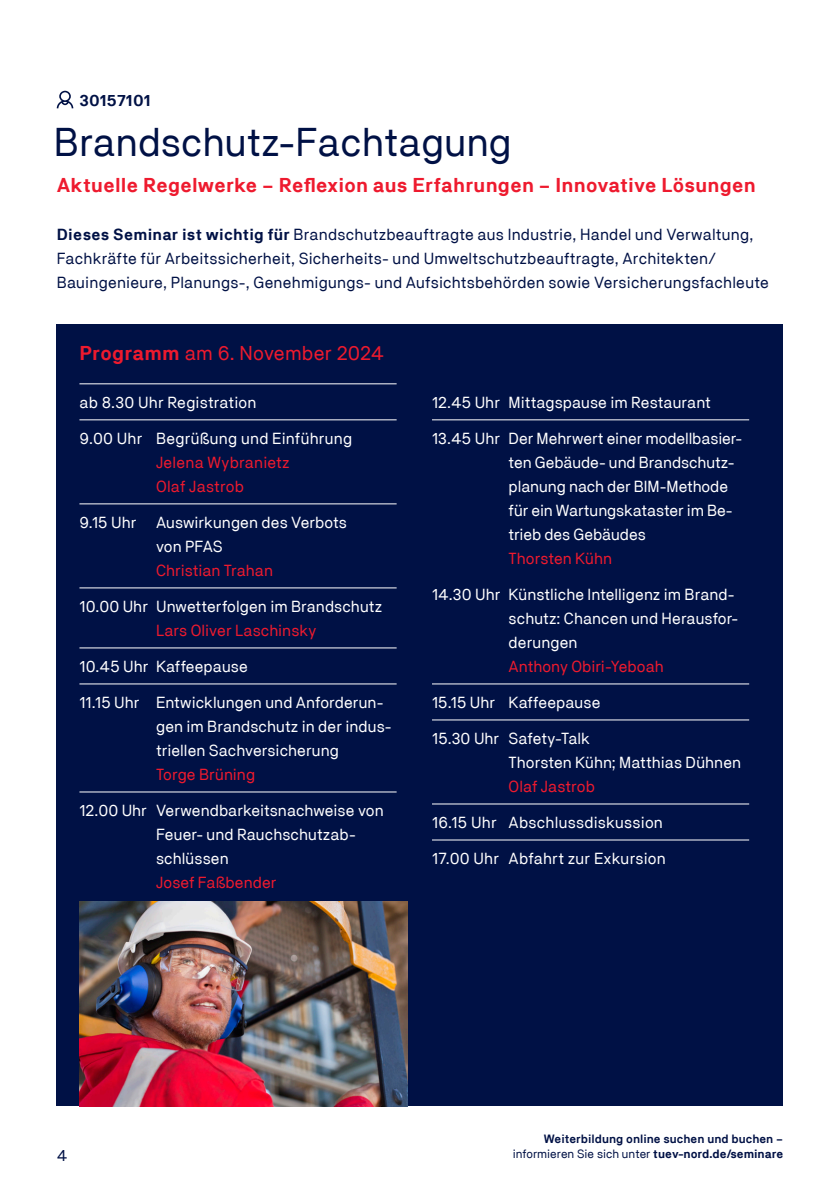
<style>
.page{position:relative;width:840px;height:1191px;background:#fff}
.page>*{position:absolute;margin:0;border:0;box-sizing:border-box;transform-origin:0 0}
.t1{font:40px "TNG Pro";color:#001145}
.t2{font:700 20px "TNG Pro";letter-spacing:.01em;color:#ee1a2e}
.t3{font:20px "TNG Pro";letter-spacing:.005em;color:#ee1a2e}
.t4{font:16px/24px "TNG Pro";color:#fff}
.t5{font:16px/24px "TNG Pro";letter-spacing:.01em;color:#001145}
.t6{font:16px/24px "TNG Pro";letter-spacing:.005em;color:#ee1a2e}
.t7{font:700 16px "TNG Pro";color:#001145}
.t8{font:600 12px/14.4px "TNG Pro";color:#001145;text-align:right}
.s1{font-weight:700}
.s2{font-weight:400}
</style>
<div class="page">
<svg style="left:57px;top:91px;width:16px;height:17px"></svg>
<div style="left:57px;top:324px;width:725px;height:782px;background:#001145"></div>
<hr style="left:79px;top:383px;width:317px;height:1px;background:#fff">
<hr style="left:79px;top:419px;width:317px;height:1px;background:#fff">
<hr style="left:79px;top:503px;width:317px;height:1px;background:#fff">
<hr style="left:79px;top:587px;width:317px;height:1px;background:#fff">
<hr style="left:79px;top:647px;width:317px;height:1px;background:#fff">
<hr style="left:79px;top:683px;width:317px;height:1px;background:#fff">
<hr style="left:79px;top:791px;width:317px;height:1px;background:#fff">
<hr style="left:432px;top:419px;width:316px;height:1px;background:#fff">
<hr style="left:432px;top:683px;width:316px;height:1px;background:#fff">
<hr style="left:432px;top:719px;width:316px;height:1px;background:#fff">
<hr style="left:432px;top:803px;width:316px;height:1px;background:#fff">
<hr style="left:432px;top:839px;width:316px;height:1px;background:#fff">
<img style="left:79px;top:901px;width:329px;height:205px">
<p class="t7" style="left:79px;top:91px;width:73px">30157101</p>
<h1 class="t1" style="left:54px;top:118px;width:459px">Brandschutz-Fachtagung</h1>
<p class="t2" style="left:57px;top:173px;width:700px">Aktuelle Regelwerke – Reflexion aus Erfahrungen – Innovative Lösungen</p>
<p class="t5" style="left:57px;top:222px;width:713px"><span class="s1">Dieses Seminar ist wichtig für</span> Brandschutzbeauftragte aus Industrie, Handel und Verwaltung,<br>Fachkräfte für Arbeitssicherheit, Sicherheits- und Umweltschutzbeauftragte, Architekten/<br>Bauingenieure, Planungs-, Genehmigungs- und Aufsichtsbehörden sowie Versicherungsfachleute</p>
<p class="t3" style="left:79px;top:341px;width:306px"><span class="s1">Programm</span> am 6. November 2024</p>
<p class="t4" style="left:79px;top:390px;width:178px">ab 8.30 Uhr Registration</p>
<p class="t4" style="left:79px;top:426px;width:274px">9.00 Uhr Begrüßung und Einführung</p>
<p class="t6" style="left:156px;top:450px;width:135px">Jelena Wybranietz<br>Olaf Jastrob</p>
<p class="t4" style="left:156px;top:510px;width:192px;text-indent:-77px">9.15 Uhr Auswirkungen des Verbots von PFAS</p>
<p class="t6" style="left:156px;top:558px;width:118px">Christian Trahan</p>
<p class="t4" style="left:79px;top:594px;width:304px">10.00 Uhr Unwetterfolgen im Brandschutz</p>
<p class="t6" style="left:156px;top:618px;width:162px">Lars Oliver Laschinsky</p>
<p class="t4" style="left:79px;top:654px;width:170px">10.45 Uhr Kaffeepause</p>
<p class="t4" style="left:156px;top:690px;width:237px;text-indent:-77px">11.15 Uhr Entwicklungen und Anforderun&shy;gen im Brandschutz in der indus&shy;triellen Sachversicherung</p>
<p class="t6" style="left:156px;top:762px;width:101px">Torge Brüning</p>
<p class="t4" style="left:156px;top:798px;width:229px;text-indent:-77px">12.00 Uhr Verwendbarkeitsnachweise von<br>Feuer- und Rauchschutzab&shy;schlüssen</p>
<p class="t6" style="left:156px;top:870px;width:122px">Josef Faßbender</p>
<p class="t4" style="left:432px;top:390px;width:280px">12.45 Uhr Mittagspause im Restaurant</p>
<p class="t4" style="left:508px;top:426px;width:235px;text-indent:-77px">13.45 Uhr Der Mehrwert einer modellbasier&shy;ten Gebäude- und Brandschutz&shy;planung nach der BIM-Methode für ein Wartungskataster im Be&shy;trieb des Gebäudes</p>
<p class="t6" style="left:508px;top:546px;width:105px">Thorsten Kühn</p>
<p class="t4" style="left:508px;top:582px;width:231px;text-indent:-77px">14.30 Uhr Künstliche Intelligenz im Brand&shy;schutz: Chancen und Herausfor&shy;derungen</p>
<p class="t6" style="left:508px;top:654px;width:156px">Anthony Obiri-Yeboah</p>
<p class="t4" style="left:432px;top:690px;width:170px">15.15 Uhr Kaffeepause</p>
<p class="t4" style="left:508px;top:726px;width:234px;text-indent:-77px">15.30 Uhr Safety-Talk<br>Thorsten Kühn; Matthias Dühnen</p>
<p class="t6" style="left:508px;top:774px;width:88px">Olaf Jastrob</p>
<p class="t4" style="left:432px;top:810px;width:232px">16.15 Uhr Abschlussdiskussion</p>
<p class="t4" style="left:432px;top:846px;width:235px">17.00 Uhr Abfahrt zur Exkursion</p>
<p class="t5" style="left:57px;top:1143px;width:12px">4</p>
<p class="t8" style="left:512px;top:1131px;width:272px">Weiterbildung online suchen und buchen – <span class="s2">informieren Sie sich unter</span> <span class="s1">tuev-nord.de/seminare</span></p>
</div>
